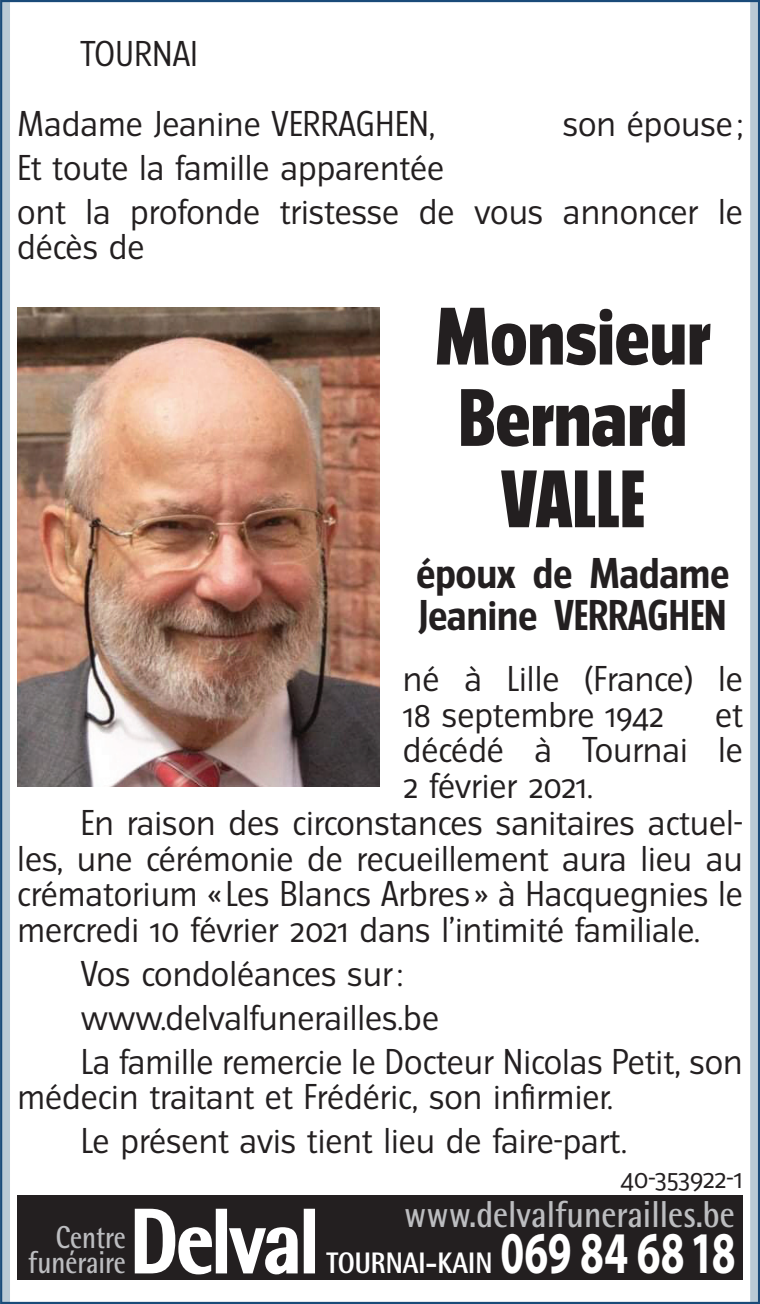
<style>
.page{position:relative;width:760px;height:1304px;background:#fff}
.page>*{position:absolute;margin:0;border:0;box-sizing:border-box;transform-origin:0 0}
.t1{font:800 91.2px "Rotis Semi Sans";letter-spacing:-.03em;color:#fff;scale:.86 1}
.t2{font:800 72.8px/81.2px "Turmino";color:#231f20;text-align:center}
.t3{font:700 59.2px "Myriad";letter-spacing:.005em;color:#fff;scale:.72 1}
.t4{font:700 38.4px/42.8px "Turmino";color:#231f20}
.t5{font:700 37.6px "Rotis Semi Sans";color:#bcbdc0;scale:.86 1}
.t6{font:32px/44px "Turmino";color:#231f20}
.t7{font:700 31.6px/24.8px "Rotis Semi Sans";color:#bcbdc0;text-align:right;scale:.82 1}
.t8{font:800 29.6px "Rotis Semi Sans";color:#fff;scale:.86 1}
.t9{font:25.6px "Turmino";letter-spacing:-.025em;color:#231f20}
</style>
<div class="page">
<svg style="left:0;top:0;width:10px;height:1304px;background:#97aec0"></svg>
<div style="left:750px;top:0;width:10px;height:1304px;background:#bacad5"></div>
<div style="left:17px;top:1195px;width:726px;height:85px;background:#231f20"></div>
<svg style="left:134px;top:1208px;width:78px;height:67px"></svg>
<div style="left:216px;top:1209px;width:11px;height:64px;border:2px solid #fff"></div>
<svg style="left:229px;top:1227px;width:69px;height:48px"></svg>
<div style="left:304px;top:1209px;width:11px;height:64px;border:2px solid #fff"></div>
<img style="left:17px;top:307px;width:362px;height:479px">
<p class="t6" style="left:17px;top:19px;width:419px;line-height:69.6px;text-indent:63px">TOURNAI<br>Madame Jeanine VERRAGHEN,</p>
<p class="t6" style="left:562px;top:101px;width:182px">son épouse;</p>
<p class="t6" style="left:17px;top:145px;width:727px">Et toute la famille apparentée<br>ont la profonde tristesse de vous annoncer le</p>
<p class="t6" style="left:17px;top:225px;width:129px">décès de</p>
<h2 class="t2" style="left:435px;top:296px;width:277px">Monsieur<br>Bernard<br>VALLE</h2>
<p class="t4" style="left:416px;top:552px;width:314px">époux de Madame<br>Jeanine VERRAGHEN</p>
<p class="t6" style="left:403px;top:661px;width:341px;line-height:35.6px">né à Lille (France) le<br>18 septembre 1942</p>
<p class="t6" style="left:715px;top:692px;width:29px">et</p>
<p class="t6" style="left:403px;top:728px;width:341px">décédé à Tournai le</p>
<p class="t6" style="left:403px;top:763px;width:192px">2 février 2021.</p>
<p class="t6" style="left:81px;top:801px;width:663px">En raison des circonstances sanitaires actuel-</p>
<p class="t6" style="left:17px;top:836px;width:727px">les, une cérémonie de recueillement aura lieu au</p>
<p class="t6" style="left:17px;top:872px;width:727px">crématorium « Les Blancs Arbres » à Hacquegnies le</p>
<p class="t6" style="left:17px;top:907px;width:684px">mercredi 10 février 2021 dans l’intimité familiale.</p>
<p class="t6" style="left:81px;top:951px;width:663px">Vos condoléances sur: www.delvalfunerailles.be<br>La famille remercie le Docteur Nicolas Petit, son</p>
<p class="t6" style="left:81px;top:1075px;width:548px;text-indent:-63px">médecin traitant et Frédéric, son infirmier.<br>Le présent avis tient lieu de faire-part.</p>
<p class="t9" style="left:620px;top:1162px;width:124px">40‑353922‑1</p>
<h1 class="t1" style="left:130px;top:1184px;width:222px">Delval</h1>
<p class="t5" style="left:404px;top:1191px;width:386px">www.delvalfunerailles.be</p>
<p class="t8" style="left:326px;top:1244px;width:194px">TOURNAI-KAIN</p>
<p class="t7" style="left:28px;top:1225px;width:121px">Centre funéraire</p>
<h3 class="t3" style="left:500px;top:1222px;width:328px">069 84 6818</h3>
</div>
